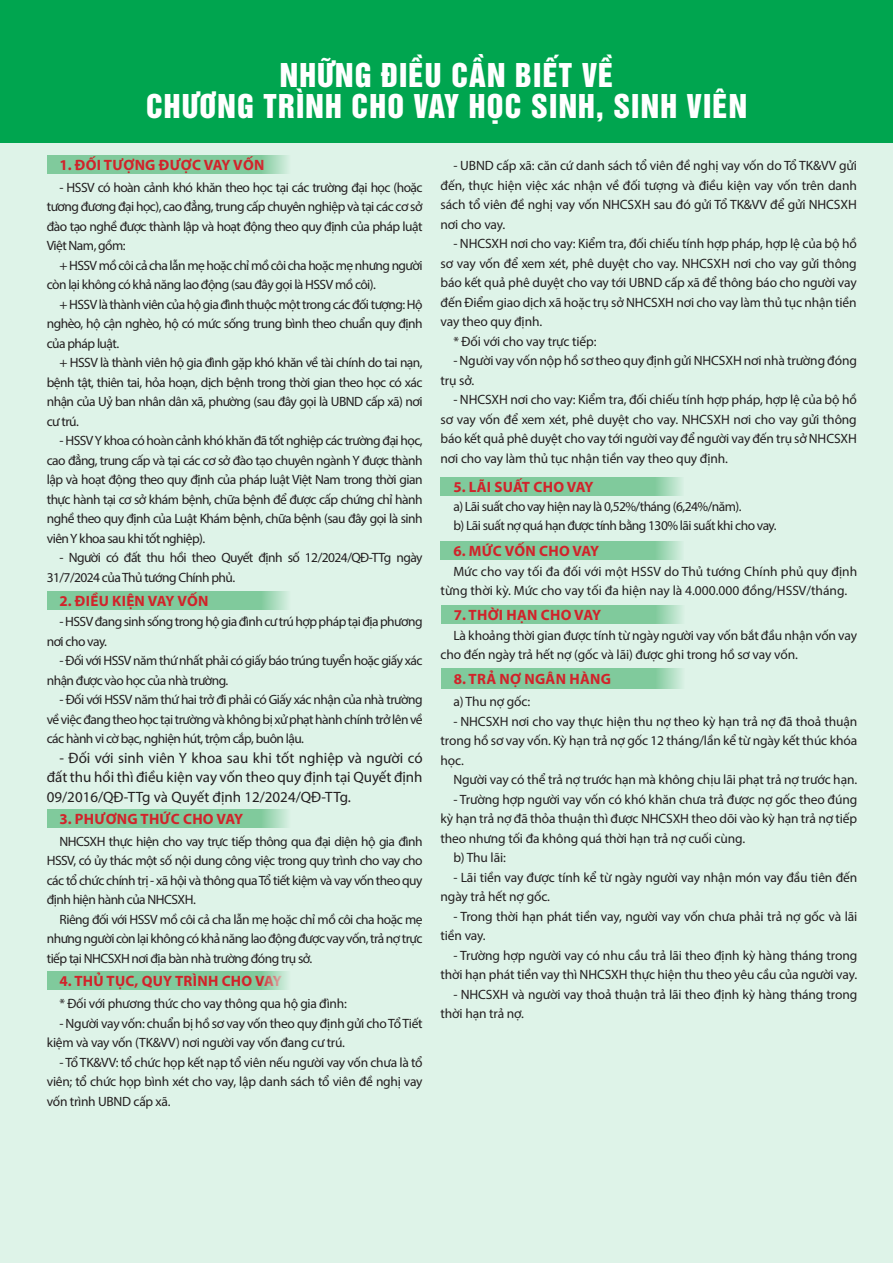
<style>
.page{position:relative;width:893px;height:1263px;background:#fff}
.page>*{position:absolute;margin:0;border:0;box-sizing:border-box;transform-origin:0 0}
.t1{font:30px "UTM Helvet Ins";letter-spacing:.04em;color:#fff}
.t2{font:700 15px "Myriad Pro";letter-spacing:.02em;color:#d1232a}
.t3{font:15px/19.5px "Myriad Pro";color:#231f20;text-align:justify}
.t4{font:13.5px/19.5px "Myriad Pro";letter-spacing:-.02em;color:#231f20;text-align:justify}
.t5{font:13.5px/19.5px "Myriad Pro";letter-spacing:-.04em;color:#231f20}
.t6{font:13.5px/19.5px "Myriad Pro";color:#231f20}
</style>
<div class="page">
<div style="left:0;top:142px;width:893px;height:1121px;background:#def3e8"></div>
<div style="left:0;top:0;width:893px;height:142px;background:#00a54f"></div>
<div style="left:47px;top:155px;width:243px;height:18px;background:#80ca9c"></div>
<div style="left:47px;top:591px;width:243px;height:18px;background:#80ca9c"></div>
<div style="left:47px;top:809px;width:243px;height:18px;background:#80ca9c"></div>
<div style="left:47px;top:972px;width:243px;height:18px;background:#80ca9c"></div>
<div style="left:441px;top:477px;width:243px;height:18px;background:#80ca9c"></div>
<div style="left:441px;top:542px;width:243px;height:18px;background:#80ca9c"></div>
<div style="left:441px;top:605px;width:244px;height:18px;background:#80ca9c"></div>
<div style="left:441px;top:669px;width:244px;height:20px;background:#80ca9c"></div>
<p class="t1" style="left:280px;top:50px;width:335px">NHỮNG ĐIỀU CẦN BIẾT VỀ</p>
<p class="t1" style="left:146px;top:82px;width:603px">CHƯƠNG TRÌNH CHO VAY HỌC SINH, SINH VIÊN</p>
<p class="t2" style="left:60px;top:155px;width:206px">1. ĐỐI TƯỢNG ĐƯỢC VAY VỐN</p>
<p class="t4" style="left:441px;top:156px;width:418px;text-indent:13px">- UBND cấp xã: căn cứ danh sách tổ viên đề nghị vay vốn do Tổ TK&amp;VV gửi đến, thực hiện việc xác nhận về đối tượng và điều kiện vay vốn trên danh sách tổ viên đề nghị vay vốn NHCSXH sau đó gửi Tổ TK&amp;VV để gửi NHCSXH nơi cho vay.</p>
<p class="t4" style="left:441px;top:234px;width:418px;text-indent:13px">- NHCSXH nơi cho vay: Kiểm tra, đối chiếu tính hợp pháp, hợp lệ của bộ hồ sơ vay vốn để xem xét, phê duyệt cho vay. NHCSXH nơi cho vay gửi thông báo kết quả phê duyệt cho vay tới UBND cấp xã để thông báo cho người vay đến Điểm giao dịch xã hoặc trụ sở NHCSXH nơi cho vay làm thủ tục nhận tiền vay theo quy định.</p>
<p class="t4" style="left:453px;top:331px;width:145px">* Đối với cho vay trực tiếp:</p>
<p class="t4" style="left:441px;top:351px;width:418px;text-indent:13px">- Người vay vốn nộp hồ sơ theo quy định gửi NHCSXH nơi nhà trường đóng trụ sở.</p>
<p class="t4" style="left:441px;top:390px;width:418px;text-indent:13px">- NHCSXH nơi cho vay: Kiểm tra, đối chiếu tính hợp pháp, hợp lệ của bộ hồ sơ vay vốn để xem xét, phê duyệt cho vay. NHCSXH nơi cho vay gửi thông báo kết quả phê duyệt cho vay tới người vay để người vay đến trụ sở NHCSXH nơi cho vay làm thủ tục nhận tiền vay theo quy định.</p>
<p class="t4" style="left:47px;top:177px;width:377px;text-indent:13px">- HSSV có hoàn cảnh khó khăn theo học tại các trường đại học (hoặc tương đương đại học), cao đẳng, trung cấp chuyên nghiệp và tại các cơ sở đào tạo nghề được thành lập và hoạt động theo quy định của pháp luật Việt Nam, gồm:</p>
<p class="t5" style="left:47px;top:255px;width:377px;text-indent:13px">+ HSSV mồ côi cả cha lẫn mẹ hoặc chỉ mồ côi cha hoặc mẹ nhưng người còn lại không có khả năng lao động (sau đây gọi là HSSV mồ côi).</p>
<p class="t4" style="left:47px;top:294px;width:377px;text-indent:13px">+ HSSV là thành viên của hộ gia đình thuộc một trong các đối tượng: Hộ nghèo, hộ cận nghèo, hộ có mức sống trung bình theo chuẩn quy định của pháp luật.</p>
<p class="t4" style="left:47px;top:353px;width:377px;text-indent:13px">+ HSSV là thành viên hộ gia đình gặp khó khăn về tài chính do tai nạn, bệnh tật, thiên tai, hỏa hoạn, dịch bệnh trong thời gian theo học có xác nhận của Uỷ ban nhân dân xã, phường (sau đây gọi là UBND cấp xã) nơi cư trú.</p>
<p class="t4" style="left:47px;top:431px;width:377px;text-indent:13px">- HSSV Y khoa có hoàn cảnh khó khăn đã tốt nghiệp các trường đại học, cao đẳng, trung cấp và tại các cơ sở đào tạo chuyên ngành Y được thành lập và hoạt động theo quy định của pháp luật Việt Nam trong thời gian thực hành tại cơ sở khám bệnh, chữa bệnh để được cấp chứng chỉ hành nghề theo quy định của Luật Khám bệnh, chữa bệnh (sau đây gọi là sinh viên Y khoa sau khi tốt nghiệp).</p>
<p class="t5" style="left:47px;top:548px;width:377px;text-indent:13px">- Người có đất thu hồi theo Quyết định số 12/2024/QĐ-TTg ngày<br>31/7/2024 của Thủ tướng Chính phủ.</p>
<p class="t5" style="left:47px;top:612px;width:377px;text-indent:13px">- HSSV đang sinh sống trong hộ gia đình cư trú hợp pháp tại địa phương nơi cho vay.</p>
<p class="t5" style="left:47px;top:651px;width:377px;text-indent:13px">- Đối với HSSV năm thứ nhất phải có giấy báo trúng tuyển hoặc giấy xác nhận được vào học của nhà trường.</p>
<p class="t4" style="left:47px;top:690px;width:377px;text-indent:13px">- Đối với HSSV năm thứ hai trở đi phải có Giấy xác nhận của nhà trường về việc đang theo học tại trường và không bị xử phạt hành chính trở lên về các hành vi cờ bạc, nghiện hút, trộm cắp, buôn lậu.</p>
<p class="t3" style="left:47px;top:748px;width:377px;text-indent:13px">- Đối với sinh viên Y khoa sau khi tốt nghiệp và người có đất thu hồi thì điều kiện vay vốn theo quy định tại Quyết định 09/2016/QĐ-TTg và Quyết định 12/2024/QĐ-TTg.</p>
<p class="t4" style="left:47px;top:831px;width:377px;text-indent:13px">NHCSXH thực hiện cho vay trực tiếp thông qua đại diện hộ gia đình HSSV, có ủy thác một số nội dung công việc trong quy trình cho vay cho các tổ chức chính trị - xã hội và thông qua Tổ tiết kiệm và vay vốn theo quy định hiện hành của NHCSXH.</p>
<p class="t4" style="left:47px;top:909px;width:377px;text-indent:13px">Riêng đối với HSSV mồ côi cả cha lẫn mẹ hoặc chỉ mồ côi cha hoặc mẹ nhưng người còn lại không có khả năng lao động được vay vốn, trả nợ trực tiếp tại NHCSXH nơi địa bàn nhà trường đóng trụ sở.</p>
<p class="t4" style="left:60px;top:994px;width:289px">* Đối với phương thức cho vay thông qua hộ gia đình:</p>
<p class="t4" style="left:47px;top:1013px;width:377px;text-indent:13px">- Người vay vốn: chuẩn bị hồ sơ vay vốn theo quy định gửi cho Tổ Tiết kiệm và vay vốn (TK&amp;VV) nơi người vay vốn đang cư trú.</p>
<p class="t4" style="left:47px;top:1052px;width:377px;text-indent:13px">- Tổ TK&amp;VV: tổ chức họp kết nạp tổ viên nếu người vay vốn chưa là tổ viên; tổ chức họp bình xét cho vay, lập danh sách tổ viên đề nghị vay vốn trình UBND cấp xã.</p>
<p class="t2" style="left:453px;top:477px;width:142px">5. LÃI SUẤT CHO VAY</p>
<p class="t5" style="left:453px;top:496px;width:290px">a) Lãi suất cho vay hiện nay là 0,52%/tháng (6,24%/năm).</p>
<p class="t5" style="left:453px;top:516px;width:325px">b) Lãi suất nợ quá hạn được tính bằng 130% lãi suất khi cho vay.</p>
<p class="t6" style="left:441px;top:561px;width:418px;text-indent:13px">Mức cho vay tối đa đối với một HSSV do Thủ tướng Chính phủ quy định từng thời kỳ. Mức cho vay tối đa hiện nay là 4.000.000 đồng/HSSV/tháng.</p>
<p class="t4" style="left:441px;top:625px;width:418px;text-indent:13px">Là khoảng thời gian được tính từ ngày người vay vốn bắt đầu nhận vốn vay cho đến ngày trả hết nợ (gốc và lãi) được ghi trong hồ sơ vay vốn.</p>
<p class="t4" style="left:453px;top:691px;width:78px">a) Thu nợ gốc:</p>
<p class="t4" style="left:441px;top:711px;width:418px;text-indent:13px">- NHCSXH nơi cho vay thực hiện thu nợ theo kỳ hạn trả nợ đã thoả thuận trong hồ sơ vay vốn. Kỳ hạn trả nợ gốc 12 tháng/lần kể từ ngày kết thúc khóa học.</p>
<p class="t4" style="left:453px;top:769px;width:405px">Người vay có thể trả nợ trước hạn mà không chịu lãi phạt trả nợ trước hạn.</p>
<p class="t4" style="left:441px;top:789px;width:418px;text-indent:13px">- Trường hợp người vay vốn có khó khăn chưa trả được nợ gốc theo đúng kỳ hạn trả nợ đã thỏa thuận thì được NHCSXH theo dõi vào kỳ hạn trả nợ tiếp theo nhưng tối đa không quá thời hạn trả nợ cuối cùng.</p>
<p class="t4" style="left:453px;top:847px;width:54px">b) Thu lãi:</p>
<p class="t4" style="left:441px;top:867px;width:418px;text-indent:13px">- Lãi tiền vay được tính kể từ ngày người vay nhận món vay đầu tiên đến ngày trả hết nợ gốc.</p>
<p class="t4" style="left:441px;top:906px;width:418px;text-indent:13px">- Trong thời hạn phát tiền vay, người vay vốn chưa phải trả nợ gốc và lãi tiền vay.</p>
<p class="t4" style="left:441px;top:945px;width:418px;text-align:right">- Trường hợp người vay có nhu cầu trả lãi theo định kỳ hàng tháng trong thời hạn phát tiền vay thì NHCSXH thực hiện thu theo yêu cầu của người vay.</p>
<p class="t4" style="left:441px;top:984px;width:418px;text-indent:13px">- NHCSXH và người vay thoả thuận trả lãi theo định kỳ hàng tháng trong thời hạn trả nợ.</p>
<p class="t2" style="left:453px;top:542px;width:147px">6. MỨC VỐN CHO VAY</p>
<p class="t2" style="left:60px;top:591px;width:150px">2. ĐIỀU KIỆN VAY VỐN</p>
<p class="t2" style="left:454px;top:605px;width:149px">7. THỜI HẠN CHO VAY</p>
<p class="t2" style="left:454px;top:670px;width:159px">8. TRẢ NỢ NGÂN HÀNG</p>
<p class="t2" style="left:60px;top:809px;width:185px">3. PHƯƠNG THỨC CHO VAY</p>
<p class="t2" style="left:60px;top:971px;width:224px">4. THỦ TỤC, QUY TRÌNH CHO VAY</p>
</div>
